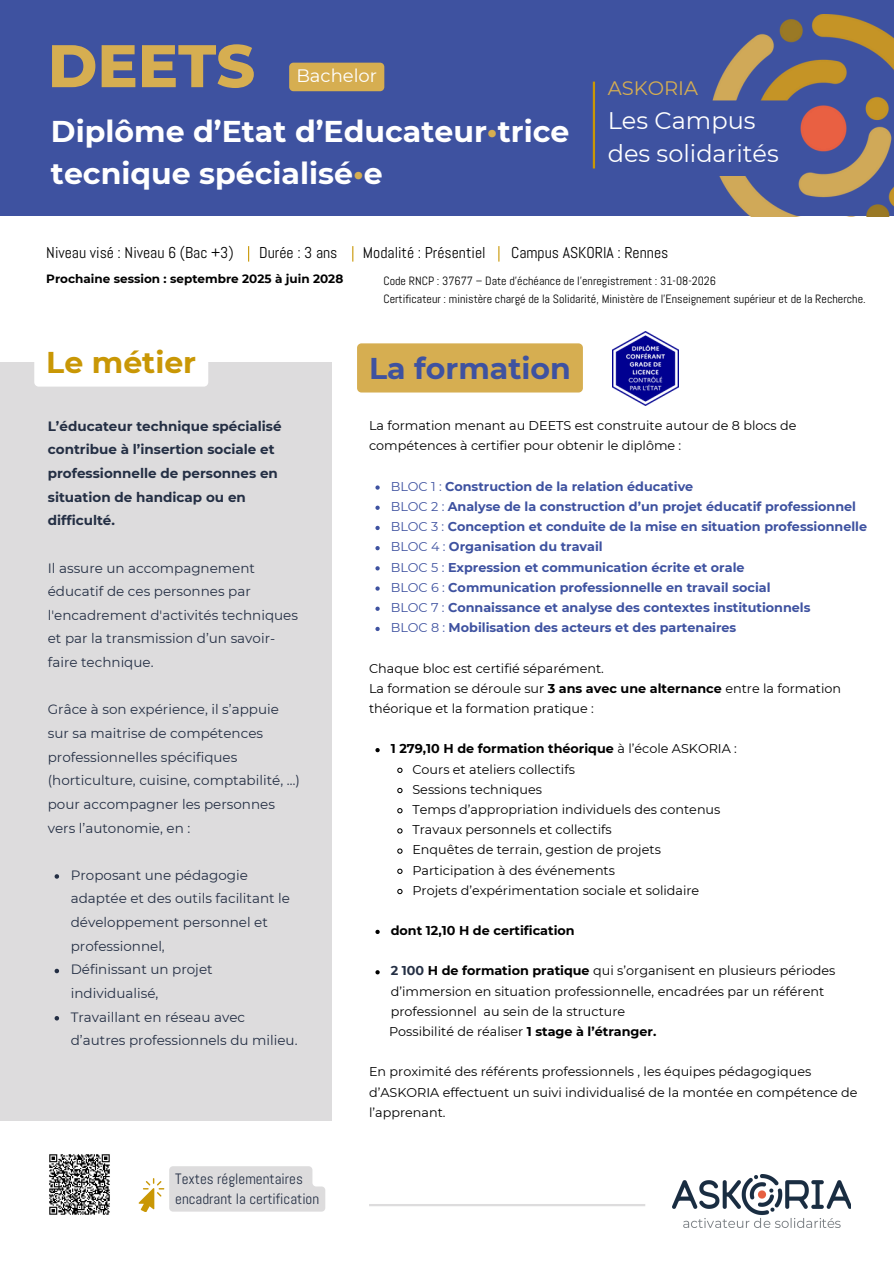
<style>
.page{position:relative;width:894px;height:1264px;background:#fff}
.page>*{position:absolute;margin:0;border:0;box-sizing:border-box;transform-origin:0 0}
.t1{font:800 60px "Montserrat";color:#d6ae51}
.t2{font:700 30px/41.7px "Montserrat";color:#fff}
.t3{font:700 30px "Montserrat";color:#3e52a0}
.t4{font:700 30px "Montserrat";color:#c99705}
.t5{font:24px/32.7px "Montserrat";color:#fff}
.t6{font:19.5px "Montserrat";color:#d6ae51}
.t7{font:18px "Montserrat";color:#fff}
.t8{font:15.75px "Abel";color:#000}
.t9{font:15px/20.2px "Abel";color:#242f44}
.t10{font:13.5px/23.7px "Montserrat";color:#242f44}
.t11{font:700 13.5px/23.7px "Montserrat";color:#242f44}
.t12{font:12.75px/20.2px "Montserrat";color:#000}
.t13{font:700 12.75px "Montserrat";color:#3e52a0}
.t14{font:700 12.75px "Montserrat";color:#000}
.t15{font:12px "Abel";color:#000}
.t16{font:700 12px "Montserrat";color:#000}
.s1{color:#d6ae51}
.s2{font-weight:400}
.s3{font-weight:700}
.s4{font-weight:700;color:#242f44}
</style>
<div class="page">
<img style="left:612px;top:331px;width:66px;height:74px">
<svg style="left:248px;top:246px;width:1px;height:15px"></svg>
<svg style="left:352px;top:246px;width:1px;height:15px"></svg>
<svg style="left:498px;top:246px;width:1px;height:15px"></svg>
<div style="left:0;top:362px;width:331px;height:758px;background:#dddcdd"></div>
<img style="left:672px;top:1174px;width:177px;height:52px">
<div style="left:0;top:0;width:893px;height:216px;background:#3e52a0"></div>
<img style="left:712px;top:15px;width:181px;height:201px">
<svg style="left:592px;top:100px;width:200px;height:76px"></svg>
<hr style="left:592px;top:82px;width:3px;height:86px;background:#c99705">
<div style="left:34px;top:337px;width:174px;height:49px;background:#fff;border-radius:4px"></div>
<svg style="left:375px;top:485px;width:4px;height:4px"></svg>
<svg style="left:375px;top:505px;width:4px;height:5px"></svg>
<svg style="left:375px;top:526px;width:4px;height:4px"></svg>
<svg style="left:375px;top:546px;width:4px;height:4px"></svg>
<svg style="left:375px;top:566px;width:4px;height:4px"></svg>
<svg style="left:375px;top:586px;width:4px;height:4px"></svg>
<svg style="left:375px;top:606px;width:4px;height:5px"></svg>
<svg style="left:375px;top:627px;width:4px;height:4px"></svg>
<svg style="left:375px;top:748px;width:4px;height:4px"></svg>
<svg style="left:397px;top:767px;width:6px;height:6px"></svg>
<svg style="left:397px;top:787px;width:6px;height:7px"></svg>
<svg style="left:397px;top:808px;width:6px;height:6px"></svg>
<svg style="left:397px;top:828px;width:6px;height:6px"></svg>
<svg style="left:397px;top:848px;width:6px;height:6px"></svg>
<svg style="left:397px;top:868px;width:6px;height:6px"></svg>
<svg style="left:397px;top:888px;width:6px;height:7px"></svg>
<svg style="left:375px;top:929px;width:4px;height:5px"></svg>
<svg style="left:375px;top:970px;width:4px;height:4px"></svg>
<div style="left:357px;top:343px;width:225px;height:49px;background:#d6ae51;border-radius:4px"></div>
<hr style="left:369px;top:1203px;width:276px;height:3px;background:#dddcdd">
<svg style="left:138px;top:1166px;width:187px;height:45px"></svg>
<svg style="left:55px;top:874px;width:4px;height:4px"></svg>
<svg style="left:55px;top:968px;width:4px;height:5px"></svg>
<svg style="left:55px;top:1016px;width:4px;height:4px"></svg>
<img style="left:49px;top:1154px;width:61px;height:61px">
<div style="left:289px;top:63px;width:95px;height:28px;background:#d6ae51"></div>
<p class="t1" style="left:48px;top:29px;width:209px">DEETS</p>
<p class="t7" style="left:296px;top:65px;width:82px">Bachelor</p>
<h1 class="t2" style="left:51px;top:111px;width:520px">Diplôme d’Etat d’Educateur<span class="s1">•</span>trice tecnique spécialisé<span class="s1">•</span>e</h1>
<h3 class="t6" style="left:607px;top:76px;width:92px">ASKORIA</h3>
<p class="t5" style="left:607px;top:104px;width:172px">Les Campus des solidarités</p>
<h4 class="t8" style="left:46px;top:243px;width:189px">Niveau visé : Niveau 6 (Bac +3)</h4>
<h4 class="t8" style="left:259px;top:243px;width:80px">Durée : 3 ans</h4>
<h4 class="t8" style="left:363px;top:243px;width:124px">Modalité : Présentiel</h4>
<h4 class="t8" style="left:511px;top:243px;width:159px">Campus ASKORIA : Rennes</h4>
<h5 class="t16" style="left:46px;top:272px;width:298px">Prochaine session : septembre 2025 à juin 2028</h5>
<h2 class="t15" style="left:383px;top:274px;width:334px">Code RNCP : 37677 – Date d’échéance de l’enregistrement : 31-08-2026</h2>
<h6 class="t15" style="left:383px;top:292px;width:483px">Certificateur : ministère chargé de la Solidarité, Ministère de l’Enseignement supérieur et de la Recherche.</h6>
<p class="t4" style="left:46px;top:344px;width:151px">Le métier</p>
<p class="t11" style="left:48px;top:414px;width:235px">L’éducateur technique spécialisé contribue à l’insertion sociale et professionnelle de personnes en situation de handicap ou en difficulté.</p>
<p class="t10" style="left:48px;top:556px;width:251px">Il assure un accompagnement éducatif de ces personnes par l'encadrement d'activités techniques et par la transmission d’un savoir&shy;faire technique.</p>
<p class="t10" style="left:48px;top:697px;width:253px">Grâce à son expérience, il s’appuie sur sa maitrise de compétences professionnelles spécifiques (horticulture, cuisine, comptabilité, …) pour accompagner les personnes vers l’autonomie, en :</p>
<p class="t10" style="left:71px;top:863px;width:221px">Proposant une pédagogie adaptée et des outils facilitant le développement personnel et professionnel,</p>
<p class="t10" style="left:71px;top:957px;width:143px">Définissant un projet individualisé,</p>
<p class="t10" style="left:71px;top:1004px;width:228px">Travaillant en réseau avec d’autres professionnels du milieu.</p>
<p class="t9" style="left:175px;top:1168px;width:145px">Textes réglementaires encadrant la certification</p>
<p class="t3" style="left:369px;top:349px;width:203px">La formation</p>
<p class="t12" style="left:369px;top:415px;width:429px">La formation menant au DEETS est construite autour de 8 blocs de compétences à certifier pour obtenir le diplôme :</p>
<p class="t13" style="left:390px;top:478px;width:304px"><span class="s2">BLOC 1 :</span> Construction de la relation éducative</p>
<p class="t13" style="left:390px;top:498px;width:466px"><span class="s2">BLOC 2 :</span> Analyse de la construction d’un projet éducatif professionnel</p>
<p class="t13" style="left:390px;top:519px;width:478px"><span class="s2">BLOC 3 :</span> Conception et conduite de la mise en situation professionnelle</p>
<p class="t13" style="left:390px;top:539px;width:213px"><span class="s2">BLOC 4 :</span> Organisation du travail</p>
<h2 class="t13" style="left:390px;top:559px;width:355px"><span class="s2">BLOC 5 :</span> Expression et communication écrite et orale</h2>
<p class="t13" style="left:390px;top:579px;width:381px"><span class="s2">BLOC 6 :</span> Communication professionnelle en travail social</p>
<p class="t13" style="left:390px;top:599px;width:421px"><span class="s2">BLOC 7 :</span> Connaissance et analyse des contextes institutionnels</p>
<p class="t13" style="left:390px;top:619px;width:347px"><span class="s2">BLOC 8 :</span> Mobilisation des acteurs et des partenaires</p>
<p class="t12" style="left:369px;top:658px;width:236px">Chaque bloc est certifié séparément.</p>
<p class="t12" style="left:369px;top:678px;width:473px">La formation se déroule sur <span class="s3">3 ans avec une alternance</span> entre la formation théorique et la formation pratique :</p>
<p class="t14" style="left:390px;top:741px;width:347px">1 279,10 H de formation théorique <span class="s2">à l’école ASKORIA :</span></p>
<h2 class="t12" style="left:412px;top:758px;width:164px">Cours et ateliers collectifs</h2>
<p class="t12" style="left:412px;top:779px;width:131px">Sessions techniques</p>
<p class="t12" style="left:412px;top:799px;width:309px">Temps d’appropriation individuels des contenus</p>
<p class="t12" style="left:412px;top:819px;width:201px">Travaux personnels et collectifs</p>
<p class="t12" style="left:412px;top:839px;width:250px">Enquêtes de terrain, gestion de projets</p>
<p class="t12" style="left:412px;top:859px;width:204px">Participation à des événements</p>
<p class="t12" style="left:412px;top:880px;width:288px">Projets d’expérimentation sociale et solidaire</p>
<p class="t14" style="left:390px;top:922px;width:185px">dont 12,10 H de certification</p>
<p class="t12" style="left:390px;top:960px;width:446px"><span class="s4">2 100</span> <span class="s3">H de formation pratique</span> qui s’organisent en plusieurs périodes d’immersion en situation professionnelle, encadrées par un référent professionnel au sein de la structure</p>
<p class="t12" style="left:389px;top:1021px;width:269px">Possibilité de réaliser <span class="s3">1 stage à l’étranger.</span></p>
<p class="t12" style="left:369px;top:1061px;width:490px">En proximité des référents professionnels , les équipes pédagogiques d’ASKORIA effectuent un suivi individualisé de la montée en compétence de l’apprenant.</p>
</div>
